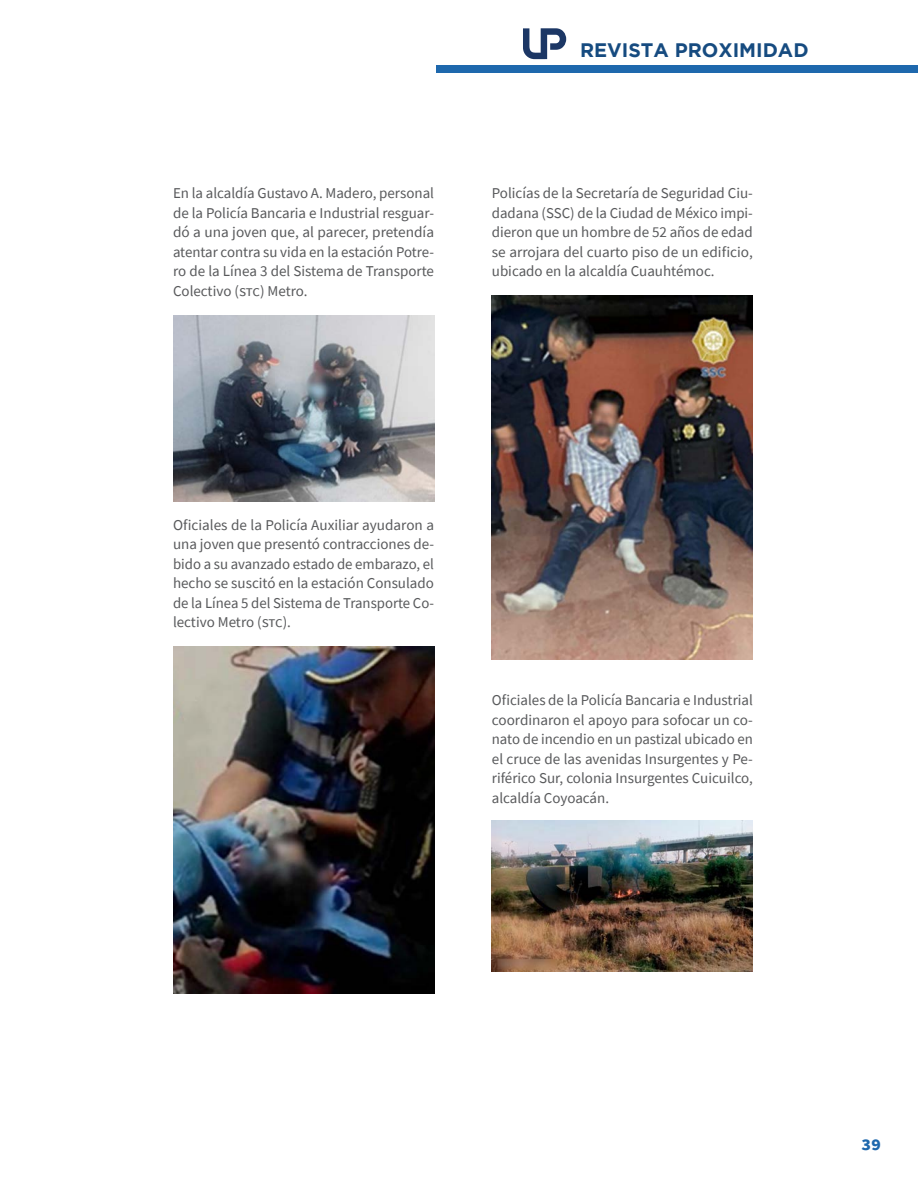
<style>
.page{position:relative;width:918px;height:1188px;background:#fff}
.page>*{position:absolute;margin:0;border:0;box-sizing:border-box;transform-origin:0 0}
.t1{font:700 19.5px "Gotham";color:#164b80}
.t2{font:700 19.5px "Source Sans Pro";color:#1e68ad}
.t3{font:15px/19.5px "Source Sans Pro";color:#58595b;text-align:justify}
</style>
<div class="page">
<div style="left:436px;top:65px;width:482px;height:8px;background:#1e68ad"></div>
<svg style="left:523px;top:28px;width:43px;height:31px"></svg>
<img style="left:173px;top:315px;width:261px;height:186px">
<img style="left:173px;top:647px;width:261px;height:347px">
<img style="left:492px;top:296px;width:260px;height:364px">
<img style="left:491px;top:820px;width:262px;height:151px">
<h1 class="t1" style="left:580px;top:39px;width:230px">REVISTA PROXIMIDAD</h1>
<p class="t3" style="left:173px;top:183px;width:263px">En la alcaldía Gustavo A. Madero, personal de la Policía Bancaria e Industrial resguar&shy;dó a una joven que, al parecer, pretendía atentar contra su vida en la estación Potre&shy;ro de la Línea 3 del Sistema de Transporte Colectivo (stc) Metro.</p>
<p class="t3" style="left:492px;top:183px;width:263px">Policías de la Secretaría de Seguridad Ciu&shy;dadana (SSC) de la Ciudad de México impi&shy;dieron que un hombre de 52 años de edad se arrojara del cuarto piso de un edificio, ubicado en la alcaldía Cuauhtémoc.</p>
<p class="t3" style="left:173px;top:515px;width:263px">Oficiales de la Policía Auxiliar ayudaron a una joven que presentó contracciones de&shy;bido a su avanzado estado de embarazo, el hecho se suscitó en la estación Consulado de la Línea 5 del Sistema de Transporte Co&shy;lectivo Metro (stc).</p>
<p class="t3" style="left:492px;top:690px;width:263px">Oficiales de la Policía Bancaria e Industrial coordinaron el apoyo para sofocar un co&shy;nato de incendio en un pastizal ubicado en el cruce de las avenidas Insurgentes y Pe&shy;riférico Sur, colonia Insurgentes Cuicuilco, alcaldía Coyoacán.</p>
<h1 class="t2" style="left:862px;top:1130px;width:21px">39</h1>
</div>
